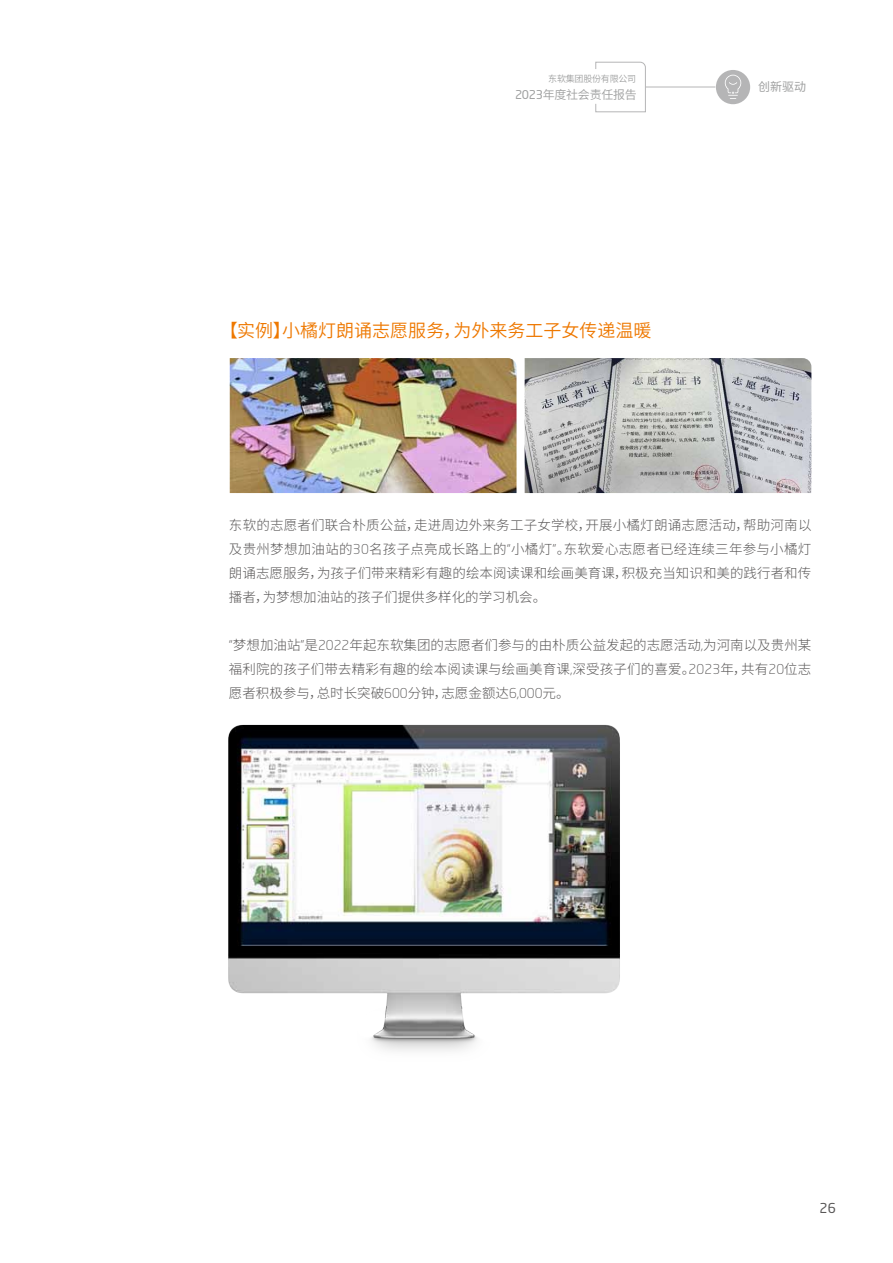
<style>
.page{position:relative;width:893px;height:1263px;background:#fff}
.page>*{position:absolute;margin:0;border:0;box-sizing:border-box;transform-origin:0 0}
.t1{font:18px "Source Han Sans SC";color:#ee7800}
.t2{font:300 13.5px/24px "Source Han Sans SC";letter-spacing:.005em;color:#595757;text-align:justify}
.t3{font:13.5px "Neo Sans Std";color:#595757}
.t4{font:12px "Source Han Sans SC";letter-spacing:-.025em;color:#9fa0a0}
.t5{font:12px "Source Han Sans SC";color:#9fa0a0}
.t6{font:9px "Source Han Sans SC";letter-spacing:-.025em;color:#9fa0a0}
.s1{font-family:"Neo Sans Std"}
</style>
<div class="page">
<img style="left:228px;top:724px;width:392px;height:327px">
<div style="left:716px;top:70px;width:34px;height:34px;background:#b5b5b6;border-radius:50%"></div>
<svg style="left:595px;top:61px;width:51px;height:52px"></svg>
<svg style="left:725px;top:75px;width:16px;height:24px"></svg>
<hr style="left:645px;top:87px;width:70px;height:1px;background:#b5b5b6">
<img style="left:230px;top:358px;width:286px;height:135px">
<img style="left:525px;top:358px;width:286px;height:135px">
<p class="t6" style="left:548px;top:74px;width:89px">东软集团股份有限公司</p>
<p class="t4" style="left:515px;top:88px;width:123px"><span class="s1">2023</span>年度社会责任报告</p>
<h1 class="t1" style="left:220px;top:321px;width:433px">【实例】小橘灯朗诵志愿服务，为外来务工子女传递温暖</h1>
<p class="t5" style="left:758px;top:80px;width:49px">创新驱动</p>
<p class="t2" style="left:229px;top:513px;width:584px">东软的志愿者们联合朴质公益，走进周边外来务工子女学校，开展小橘灯朗诵志愿活动，帮助河南以及贵州梦想加油站的<span class="s1">30</span>名孩子点亮成长路上的<span class="s1">“</span>小橘灯<span class="s1">”</span>。东软爱心志愿者已经连续三年参与小橘灯朗诵志愿服务，为孩子们带来精彩有趣的绘本阅读课和绘画美育课，积极充当知识和美的践行者和传播者，为梦想加油站的孩子们提供多样化的学习机会。</p>
<p class="t2" style="left:229px;top:633px;width:584px"><span class="s1">“</span>梦想加油站<span class="s1">”</span>是<span class="s1">2022</span>年起东软集团的志愿者们参与的由朴质公益发起的志愿活动<span class="s1">,</span>为河南以及贵州某福利院的孩子们带去精彩有趣的绘本阅读课与绘画美育课<span class="s1">,</span>深受孩子们的喜爱。<span class="s1">2023</span>年，共有<span class="s1">20</span>位志愿者积极参与，总时长突破<span class="s1">600</span>分钟，志愿金额达<span class="s1">6,000</span>元。</p>
<p class="t3" style="left:819px;top:1200px;width:18px">26</p>
</div>
